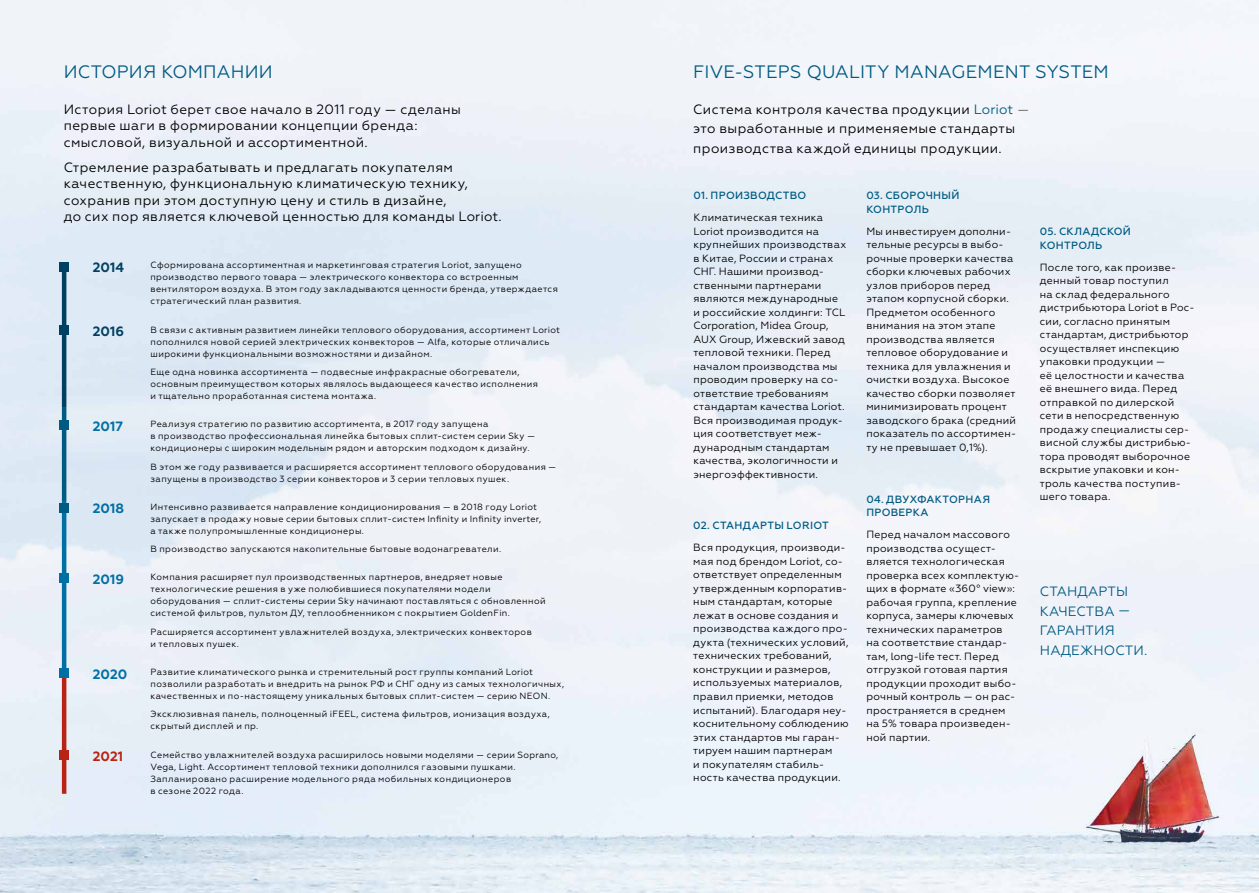
<style>
.page{position:relative;width:1259px;height:893px;background:#fff}
.page>*{position:absolute;margin:0;border:0;box-sizing:border-box;transform-origin:0 0}
.t1{font:18px "Geometria";letter-spacing:.01em;color:#005b83}
.t2{font:13.5px/16.5px "Geometria";letter-spacing:.035em;color:#000}
.t3{font:13.5px/19.5px "Geometria";letter-spacing:.01em;color:#005b83}
.t4{font:700 13.5px "Geometria";color:#006fa3}
.t5{font:700 13.5px "Geometria";color:#004062}
.t6{font:700 13.5px "Geometria";color:#b72314}
.t7{font:10.5px/13.5px "Geometria";letter-spacing:.03em;color:#000}
.t8{font:500 10.5px/13.5px "Geometria";letter-spacing:.025em;color:#005b83}
.t9{font:9px/12px "Geometria";letter-spacing:.05em;color:#000}
.s1{color:#005b83}
.s2{color:#666665}
</style>
<div class="page">
<img style="left:0;top:0;width:1259px;height:893px">
<hr style="left:62px;top:408px;width:4px;height:93px;background:#005b83">
<hr style="left:62px;top:267px;width:4px;height:141px;background:#004062">
<div style="left:60px;top:262px;width:9px;height:9px;background:#004062"></div>
<hr style="left:62px;top:501px;width:4px;height:172px;background:#006fa3">
<hr style="left:62px;top:673px;width:4px;height:121px;background:#b72314">
<div style="left:60px;top:503px;width:9px;height:9px;background:#005b83"></div>
<div style="left:60px;top:751px;width:9px;height:9px;background:#b72314"></div>
<div style="left:60px;top:573px;width:9px;height:10px;background:#006fa3"></div>
<div style="left:60px;top:668px;width:9px;height:9px;background:#006fa3"></div>
<div style="left:60px;top:326px;width:9px;height:9px;background:#004062"></div>
<div style="left:60px;top:420px;width:9px;height:9px;background:#005b83"></div>
<h1 class="t1" style="left:64px;top:61px;width:210px">ИСТОРИЯ КОМПАНИИ</h1>
<h2 class="t2" style="left:64px;top:101px;width:399px">История Loriot берет свое начало в 2011 году — сделаны первые шаги в формировании концепции бренда: смысловой, визуальной и ассортиментной.</h2>
<h2 class="t2" style="left:64px;top:159px;width:439px">Стремление разрабатывать и предлагать покупателям качественную, функциональную климатическую технику, сохранив при этом доступную цену и стиль в дизайне,<br>до сих пор является ключевой ценностью для команды Loriot.</h2>
<h2 class="t5" style="left:93px;top:259px;width:33px">2014</h2>
<h2 class="t5" style="left:93px;top:323px;width:33px">2016</h2>
<h2 class="t4" style="left:93px;top:418px;width:32px">2017</h2>
<h2 class="t4" style="left:93px;top:501px;width:33px">2018</h2>
<h2 class="t4" style="left:93px;top:571px;width:33px">2019</h2>
<h2 class="t4" style="left:93px;top:666px;width:36px">2020</h2>
<h2 class="t6" style="left:93px;top:748px;width:32px">2021</h2>
<p class="t9" style="left:150px;top:259px;width:409px">Сформирована ассортиментная и маркетинговая стратегия Loriot, запущено производство первого товара — электрического конвектора со встроенным вентилятором воздуха. В этом году закладываются ценности бренда, утверждается стратегический план развития.</p>
<p class="t9" style="left:150px;top:323px;width:411px">В связи с активным развитием линейки теплового оборудования, ассортимент Loriot пополнился новой серией электрических конвекторов — Alfa, которые отличались широкими функциональными возможностями и дизайном.</p>
<p class="t9" style="left:150px;top:366px;width:389px">Еще одна новинка ассортимента — подвесные инфракрасные обогреватели, основным преимуществом которых являлось выдающееся качество исполнения и тщательно проработанная система монтажа.</p>
<p class="t9" style="left:150px;top:418px;width:386px">Реализуя стратегию по развитию ассортимента, в 2017 году запущена<br>в производство профессиональная линейка бытовых сплит-систем серии Sky — кондиционеры с широким модельным рядом и авторским подходом к дизайну.</p>
<p class="t9" style="left:150px;top:460px;width:407px">В этом же году развивается и расширяется ассортимент теплового оборудования — запущены в производство 3 серии конвекторов и 3 серии тепловых пушек.</p>
<p class="t9" style="left:150px;top:501px;width:392px">Интенсивно развивается направление кондиционирования — в 2018 году Loriot запускает в продажу новые серии бытовых сплит-систем Infinity и Infinity inverter, а также полупромышленные кондиционеры.</p>
<p class="t9" style="left:150px;top:543px;width:352px">В производство запускаются накопительные бытовые водонагреватели.</p>
<p class="t9" style="left:150px;top:571px;width:397px">Компания расширяет пул производственных партнеров, внедряет новые технологические решения в уже полюбившиеся покупателями модели оборудования — сплит-системы серии Sky начинают поставляться с обновленной системой фильтров, пультом ДУ, теплообменником с покрытием GoldenFin.</p>
<p class="t9" style="left:150px;top:626px;width:383px">Расширяется ассортимент увлажнителей воздуха, электрических конвекторов и тепловых пушек.</p>
<p class="t9" style="left:150px;top:666px;width:415px">Развитие климатического рынка и стремительный рост группы компаний Loriot позволили разработать и внедрить на рынок РФ и СНГ одну из самых технологичных, качественных и по-настоящему уникальных бытовых сплит-систем — серию NEON.</p>
<p class="t9" style="left:150px;top:708px;width:401px">Эксклюзивная панель, полноценный iFEEL, система фильтров, ионизация воздуха, скрытый дисплей и пр.</p>
<p class="t9" style="left:150px;top:749px;width:409px">Семейство увлажнителей воздуха расширилось новыми моделями — серии Soprano, Vega, Light. Ассортимент тепловой техники дополнился газовыми пушками.<br>Запланировано расширение модельного ряда мобильных кондиционеров<br>в сезоне 2022 года.</p>
<h1 class="t1" style="left:693px;top:61px;width:417px">FIVE-STEPS QUALITY MANAGEMENT SYSTEM</h1>
<h2 class="t2" style="left:693px;top:99px;width:337px;line-height:19.5px">Система контроля качества продукции <span class="s1">Loriot</span> <span class="s2">— </span>это выработанные и применяемые стандарты производства каждой единицы продукции.</h2>
<p class="t8" style="left:693px;top:189px;width:114px">01. ПРОИЗВОДСТВО</p>
<p class="t7" style="left:693px;top:211px;width:154px">Климатическая техника<br>Loriot производится на крупнейших производствах в Китае, России и странах<br>СНГ. Нашими производ&shy;ственными партнерами являются международные и российские холдинги: TCL<br>Corporation, Midea Group,<br>AUX Group, Ижевский завод тепловой техники. Перед началом производства мы проводим проверку на со&shy;ответствие требованиям стандартам качества Loriot.<br>Вся производимая продук&shy;ция соответствует меж&shy;дународным стандартам качества, экологичности и энергоэффективности.</p>
<p class="t8" style="left:693px;top:519px;width:137px">02. СТАНДАРТЫ LORIOT</p>
<p class="t7" style="left:693px;top:541px;width:157px">Вся продукция, производи&shy;мая под брендом Loriot, со&shy;ответствует определенным утвержденным корпоратив&shy;ным стандартам, которые лежат в основе создания и производства каждого про&shy;дукта (технических условий, технических требований, конструкции и размеров, используемых материалов, правил приемки, методов испытаний). Благодаря неу&shy;коснительному соблюдению этих стандартов мы гаран&shy;тируем нашим партнерам<br>и покупателям стабиль&shy;ность качества продукции.</p>
<p class="t8" style="left:866px;top:189px;width:95px">03. СБОРОЧНЫЙ<br>КОНТРОЛЬ</p>
<p class="t7" style="left:866px;top:224px;width:151px">Мы инвестируем дополни&shy;тельные ресурсы в выбо&shy;рочные проверки качества сборки ключевых рабочих узлов приборов перед этапом корпусной сборки.<br>Предметом особенного внимания на этом этапе производства является тепловое оборудование и техника для увлажнения и очистки воздуха. Высокое качество сборки позволяет минимизировать процент заводского брака (средний показатель по ассортимен&shy;ту не превышает 0,1%).</p>
<p class="t8" style="left:1040px;top:225px;width:93px">05. СКЛАДСКОЙ<br>КОНТРОЛЬ</p>
<p class="t7" style="left:1040px;top:260px;width:156px">После того, как произве&shy;денный товар поступил<br>на склад федерального дистрибьютора Loriot в Рос&shy;сии, согласно принятым стандартам, дистрибьютор осуществляет инспекцию упаковки продукции —<br>её целостности и качества её внешнего вида. Перед отправкой по дилерской сети в непосредственную продажу специалисты сер&shy;висной службы дистрибью&shy;тора проводят выборочное вскрытие упаковки и кон&shy;троль качества поступив-</p>
<p class="t8" style="left:866px;top:492px;width:125px">04. ДВУХФАКТОРНАЯ</p>
<p class="t7" style="left:1040px;top:490px;width:72px">шего товара.</p>
<p class="t8" style="left:866px;top:506px;width:64px">ПРОВЕРКА</p>
<p class="t7" style="left:866px;top:528px;width:154px">Перед началом массового производства осущест&shy;вляется технологическая проверка всех комплектую&shy;щих в формате «360° view»: рабочая группа, крепление корпуса, замеры ключевых технических параметров<br>на соответствие стандар&shy;там, long-life тест. Перед отгрузкой готовая партия продукции проходит выбо&shy;рочный контроль — он рас&shy;пространяется в среднем на 5% товара произведен&shy;ной партии.</p>
<h2 class="t3" style="left:1040px;top:582px;width:109px">СТАНДАРТЫ<br>КАЧЕСТВА —<br>ГАРАНТИЯ<br>НАДЕЖНОСТИ.</h2>
</div>
